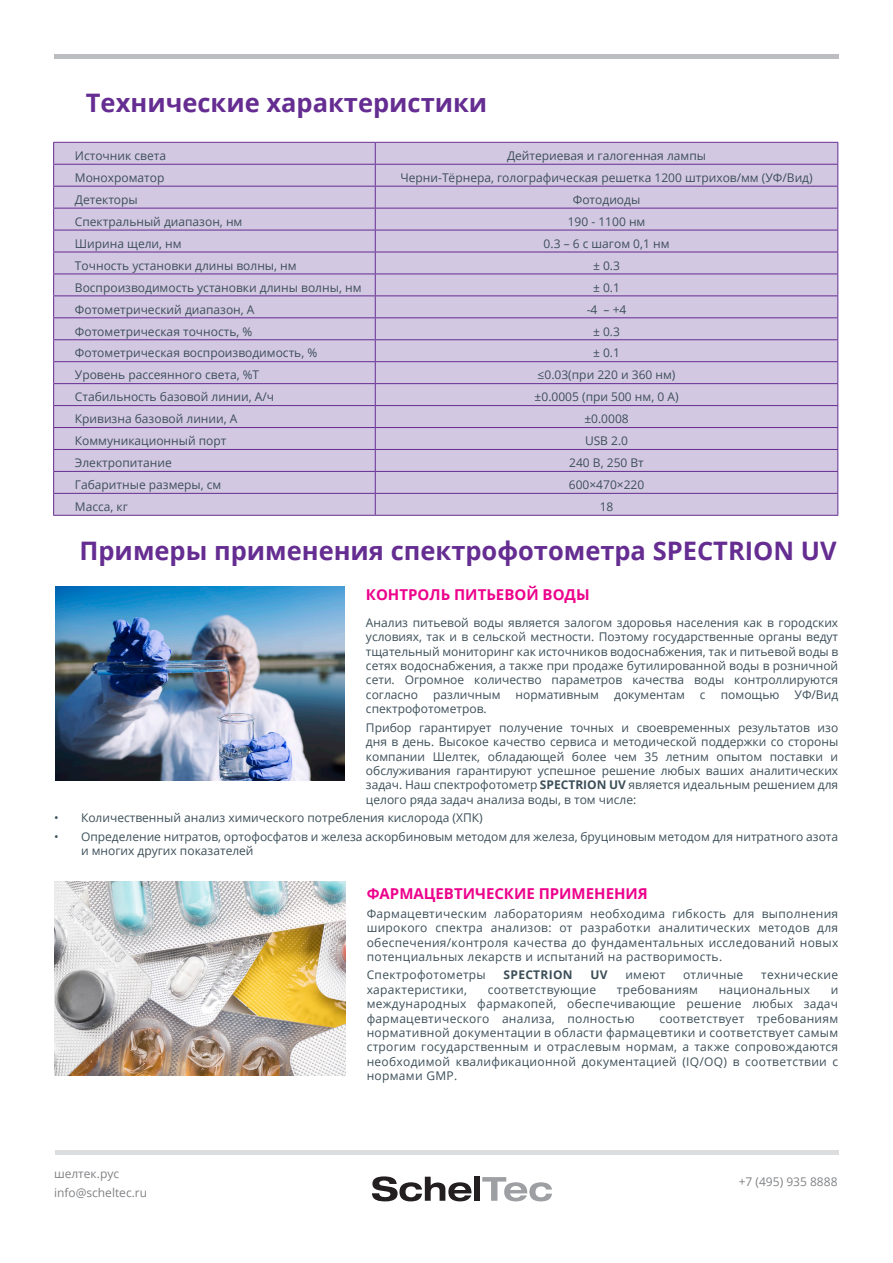
<style>
.page{position:relative;width:893px;height:1263px;background:#fff}
.page>*{position:absolute;margin:0;border:0;box-sizing:border-box;transform-origin:0 0}
.h1{font:700 25.5px "Open Sans";color:#652d91}
.p{font:700 15px "Open Sans";color:#ed028c}
.h2{font:700 15px "Open Sans";color:#ed028c}
.p-2{font:12px/14.4px "Open Sans";color:#3d4f59;text-align:justify}
.p-3{font:12px "Open Sans";letter-spacing:.025em;color:#3d4f59}
.t1{font:12px/18.6px "Open Sans";color:#808285}
.p-4{font:700 12px "Open Sans";letter-spacing:.025em;color:#3d4f59}
.s1{font-weight:700}
</style>
<div class="page">
<hr style="left:55px;top:1150px;width:783px;height:4px;background:#dcdddf">
<svg style="left:372px;top:1176px;width:99px;height:25px"></svg>
<div style="left:474px;top:1177px;width:6px;height:24px;background:#231f20"></div>
<svg style="left:482px;top:1177px;width:70px;height:24px"></svg>
<hr style="left:54px;top:54px;width:785px;height:4px;background:#bcbdc0">
<svg style="left:54px;top:143px;width:783px;height:372px;background:#d1c5e0"></svg>
<hr style="left:53px;top:142px;width:322px;height:1px;background:#652d91">
<hr style="left:53px;top:164px;width:322px;height:1px;background:#652d91">
<hr style="left:53px;top:186px;width:322px;height:1px;background:#652d91">
<hr style="left:53px;top:208px;width:322px;height:1px;background:#652d91">
<hr style="left:53px;top:230px;width:322px;height:1px;background:#652d91">
<hr style="left:53px;top:252px;width:322px;height:1px;background:#652d91">
<hr style="left:53px;top:274px;width:322px;height:1px;background:#652d91">
<hr style="left:53px;top:295px;width:322px;height:1px;background:#652d91">
<hr style="left:53px;top:317px;width:322px;height:1px;background:#652d91">
<hr style="left:53px;top:339px;width:322px;height:1px;background:#652d91">
<hr style="left:53px;top:361px;width:322px;height:1px;background:#652d91">
<hr style="left:53px;top:383px;width:322px;height:1px;background:#652d91">
<hr style="left:53px;top:405px;width:322px;height:1px;background:#652d91">
<hr style="left:53px;top:427px;width:322px;height:1px;background:#652d91">
<hr style="left:53px;top:449px;width:322px;height:1px;background:#652d91">
<hr style="left:53px;top:471px;width:322px;height:1px;background:#652d91">
<hr style="left:53px;top:493px;width:322px;height:1px;background:#652d91">
<hr style="left:53px;top:515px;width:322px;height:1px;background:#652d91">
<hr style="left:375px;top:142px;width:463px;height:1px;background:#652d91">
<hr style="left:375px;top:164px;width:463px;height:1px;background:#652d91">
<hr style="left:375px;top:186px;width:463px;height:1px;background:#652d91">
<hr style="left:375px;top:208px;width:463px;height:1px;background:#652d91">
<hr style="left:375px;top:230px;width:463px;height:1px;background:#652d91">
<hr style="left:375px;top:252px;width:463px;height:1px;background:#652d91">
<hr style="left:375px;top:274px;width:463px;height:1px;background:#652d91">
<hr style="left:375px;top:295px;width:463px;height:1px;background:#652d91">
<hr style="left:375px;top:317px;width:463px;height:1px;background:#652d91">
<hr style="left:375px;top:339px;width:463px;height:1px;background:#652d91">
<hr style="left:375px;top:361px;width:463px;height:1px;background:#652d91">
<hr style="left:375px;top:383px;width:463px;height:1px;background:#652d91">
<hr style="left:375px;top:405px;width:463px;height:1px;background:#652d91">
<hr style="left:375px;top:427px;width:463px;height:1px;background:#652d91">
<hr style="left:375px;top:449px;width:463px;height:1px;background:#652d91">
<hr style="left:375px;top:471px;width:463px;height:1px;background:#652d91">
<hr style="left:375px;top:493px;width:463px;height:1px;background:#652d91">
<hr style="left:375px;top:515px;width:463px;height:1px;background:#652d91">
<svg style="left:53px;top:143px;width:1px;height:372px"></svg>
<svg style="left:375px;top:143px;width:1px;height:372px"></svg>
<svg style="left:837px;top:143px;width:1px;height:372px"></svg>
<img style="left:55px;top:587px;width:290px;height:193px">
<img style="left:55px;top:882px;width:290px;height:193px">
<p class="h1" style="left:86px;top:85px;width:403px">Технические характеристики</p>
<p class="p-2" style="left:75px;top:148px;width:93px">Источник света</p>
<p class="p-2" style="left:507px;top:148px;width:201px">Дейтериевая и галогенная лампы</p>
<p class="p-2" style="left:75px;top:170px;width:91px">Монохроматор</p>
<p class="p-2" style="left:400px;top:170px;width:414px">Черни-Тёрнера, голографическая решетка 1200 штрихов/мм (УФ/Вид)</p>
<p class="p-2" style="left:75px;top:192px;width:64px">Детекторы</p>
<p class="p-2" style="left:573px;top:192px;width:69px">Фотодиоды</p>
<p class="p-2" style="left:75px;top:214px;width:169px">Спектральный диапазон, нм</p>
<p class="p-2" style="left:568px;top:214px;width:79px">190 - 1100 нм</p>
<p class="p-2" style="left:75px;top:236px;width:108px">Ширина щели, нм</p>
<p class="p-2" style="left:544px;top:236px;width:127px">0.3 – 6 с шагом 0,1 нм</p>
<p class="p-2" style="left:75px;top:258px;width:223px">Точность установки длины волны, нм</p>
<p class="p-2" style="left:593px;top:258px;width:28px">± 0.3</p>
<p class="p-2" style="left:75px;top:280px;width:288px">Воспроизводимость установки длины волны, нм</p>
<p class="p-2" style="left:593px;top:280px;width:28px">± 0.1</p>
<p class="p-2" style="left:75px;top:302px;width:181px">Фотометрический диапазон, А</p>
<p class="p-2" style="left:587px;top:302px;width:41px">-4 – +4</p>
<p class="p-2" style="left:75px;top:324px;width:179px">Фотометрическая точность, %</p>
<p class="p-2" style="left:593px;top:324px;width:28px">± 0.3</p>
<p class="p-2" style="left:75px;top:346px;width:244px">Фотометрическая воспроизводимость, %</p>
<p class="p-2" style="left:593px;top:346px;width:28px">± 0.1</p>
<p class="p-2" style="left:75px;top:367px;width:186px">Уровень рассеянного света, %T</p>
<p class="p-2" style="left:538px;top:367px;width:139px">≤0.03(при 220 и 360 нм)</p>
<p class="p-2" style="left:75px;top:389px;width:201px">Стабильность базовой линии, А/ч</p>
<p class="p-2" style="left:535px;top:389px;width:145px">±0.0005 (при 500 нм, 0 А)</p>
<p class="p-2" style="left:75px;top:411px;width:164px">Кривизна базовой линии, А</p>
<p class="p-2" style="left:584px;top:411px;width:46px">±0.0008</p>
<p class="p-2" style="left:75px;top:433px;width:153px">Коммуникационный порт</p>
<p class="p-2" style="left:585px;top:433px;width:45px">USB 2.0</p>
<p class="p-2" style="left:75px;top:455px;width:98px">Электропитание</p>
<p class="p-2" style="left:569px;top:455px;width:76px">240 В, 250 Вт</p>
<p class="p-2" style="left:75px;top:477px;width:148px">Габаритные размеры, см</p>
<p class="p-2" style="left:569px;top:477px;width:77px">600×470×220</p>
<p class="p-2" style="left:75px;top:499px;width:55px">Масса, кг</p>
<p class="p-2" style="left:600px;top:499px;width:15px">18</p>
<p class="h1" style="left:80px;top:533px;width:759px">Примеры применения спектрофотометра SPECTRION UV</p>
<p class="h2" style="left:366px;top:583px;width:225px">КОНТРОЛЬ ПИТЬЕВОЙ ВОДЫ</p>
<p class="p-2" style="left:366px;top:615px;width:474px">Анализ питьевой воды является залогом здоровья населения как в городских условиях, так и в сельской местности. Поэтому государственные органы ведут тщательный мониторинг как источников водоснабжения, так и питьевой воды в сетях водоснабжения, а также при продаже бутилированной воды в розничной сети. Огромное количество параметров качества воды контроллируются согласно</p>
<p class="p-2" style="left:433px;top:687px;width:69px">различным</p>
<p class="p-2" style="left:516px;top:687px;width:85px">нормативным</p>
<p class="p-2" style="left:614px;top:687px;width:72px">документам</p>
<p class="p-2" style="left:700px;top:687px;width:7px">с</p>
<p class="p-2" style="left:721px;top:687px;width:60px">помощью</p>
<p class="p-2" style="left:794px;top:687px;width:45px">УФ/Вид</p>
<p class="p-2" style="left:366px;top:701px;width:122px">спектрофотометров.</p>
<p class="p-2" style="left:366px;top:720px;width:474px">Прибор гарантирует получение точных и своевременных результатов изо дня в день. Высокое качество сервиса и методической поддержки со стороны компании Шелтек, обладающей более чем 35 летним опытом поставки и обслуживания гарантируют успешное решение любых ваших аналитических задач. Наш спектрофотометр <span class="s1">SPECTRION UV</span> является идеальным решением для целого ряда задач анализа воды, в том числе:</p>
<p class="p-2" style="left:54px;top:810px;width:430px">• Количественный анализ химического потребления кислорода (ХПК)</p>
<p class="p-2" style="left:81px;top:829px;width:759px;text-indent:-27px">• Определение нитратов, ортофосфатов и железа аскорбиновым методом для железа, бруциновым методом для нитратного азота и многих других показателей</p>
<p class="p" style="left:367px;top:883px;width:283px">ФАРМАЦЕВТИЧЕСКИЕ ПРИМЕНЕНИЯ</p>
<p class="p-2" style="left:367px;top:906px;width:473px">Фармацевтическим лабораториям необходима гибкость для выполнения широкого спектра анализов: от разработки аналитических методов для обеспечения/контроля качества до фундаментальных исследований новых потенциальных лекарств и испытаний на растворимость.</p>
<p class="p-3" style="left:367px;top:967px;width:121px">Спектрофотометры</p>
<p class="p-4" style="left:504px;top:966px;width:71px">SPECTRION</p>
<p class="p-4" style="left:590px;top:966px;width:19px">UV</p>
<p class="p-2" style="left:625px;top:967px;width:41px">имеют</p>
<p class="p-3" style="left:683px;top:967px;width:62px">отличные</p>
<p class="p-3" style="left:761px;top:967px;width:79px">технические</p>
<p class="p-3" style="left:367px;top:981px;width:102px">характеристики,</p>
<p class="p-3" style="left:488px;top:981px;width:110px">соответствующие</p>
<p class="p-3" style="left:617px;top:981px;width:83px">требованиям</p>
<p class="p-3" style="left:719px;top:981px;width:93px">национальных</p>
<p class="p-2" style="left:367px;top:982px;width:473px;text-indent:464px">и международных фармакопей, обеспечивающие решение любых задач фармацевтического анализа, полностью</p>
<p class="p-2" style="left:367px;top:1011px;width:473px;text-indent:293px">соответствует требованиям нормативной документации в области фармацевтики и соответствует самым строгим государственным и отраслевым нормам, а также сопровождаются необходимой квалификационной документацией (IQ/OQ) в соответствии с нормами GMP.</p>
<p class="t1" style="left:54px;top:1164px;width:95px">шелтек.рус info@scheltec.ru</p>
<p class="t1" style="left:739px;top:1172px;width:100px">+7 (495) 935 8888</p>
</div>
